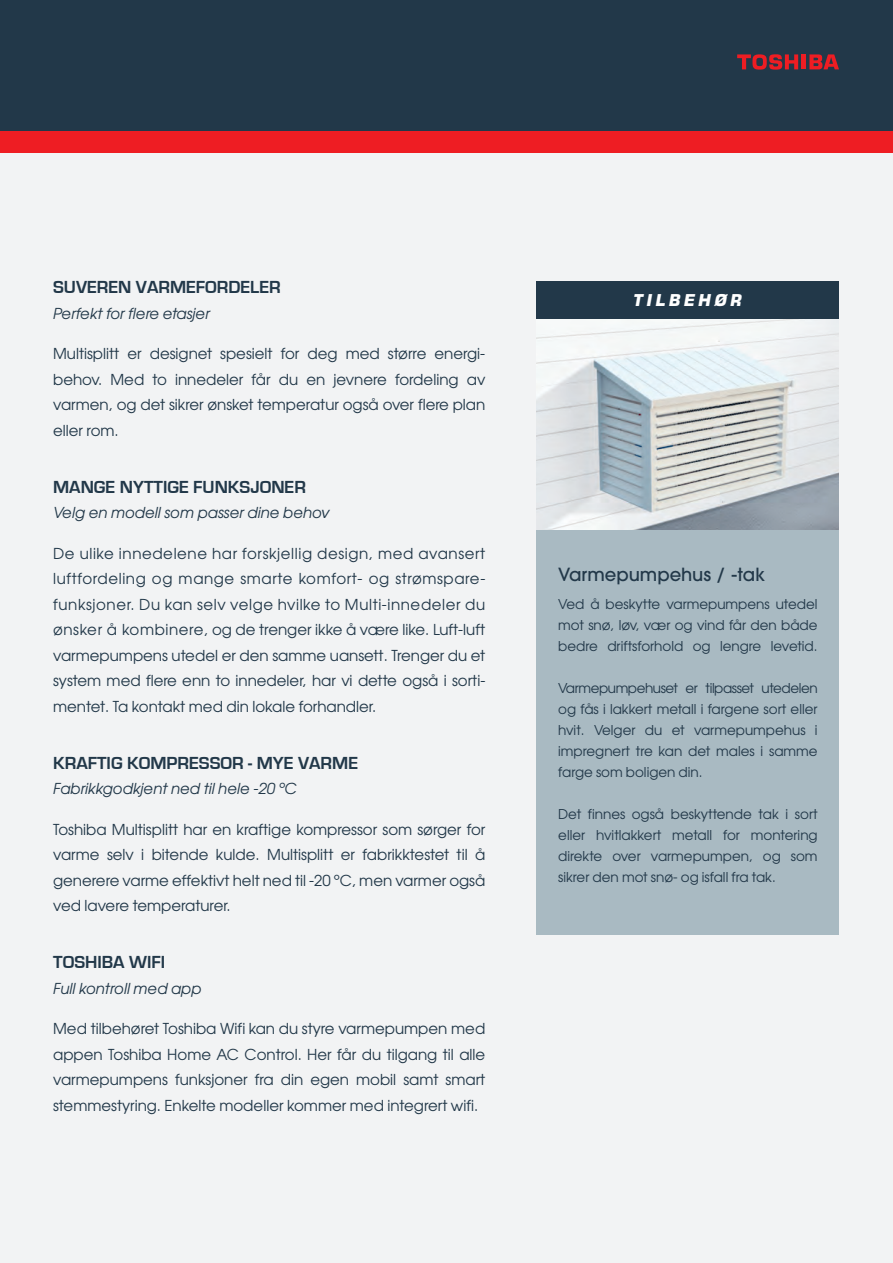
<style>
.page{position:relative;width:893px;height:1263px;background:#f2f3f4}
.page>*{position:absolute;margin:0;border:0;box-sizing:border-box;transform-origin:0 0}
.t1{font:700 18px "Eurostile";color:#223849}
.t2{font:500 18px "Avant Garde Gothic ITC";color:#223849}
.t3{font:italic 700 16.5px "Eurostile LT Std";letter-spacing:.2em;color:#fff}
.t4{font:15px/25.5px "Avant Garde Gothic ITC";color:#223849;text-align:justify}
.t5{font:italic 15px "Avant Garde Gothic ITC";color:#223849}
.t6{font:13.5px/21px "Avant Garde Gothic ITC";color:#223849;text-align:justify}
</style>
<div class="page">
<div style="left:0;top:0;width:893px;height:152px;background:#223849"></div>
<div style="left:0;top:131px;width:893px;height:21px;background:#ee1d23"></div>
<hr style="left:802px;top:54px;width:4px;height:15px;background:#ee1d23">
<svg style="left:737px;top:54px;width:61px;height:16px"></svg>
<svg style="left:809px;top:54px;width:30px;height:15px"></svg>
<div style="left:537px;top:281px;width:302px;height:38px;background:#223849"></div>
<img style="left:537px;top:319px;width:302px;height:211px">
<div style="left:537px;top:530px;width:302px;height:404px;background:#a9bac2"></div>
<p class="t1" style="left:53px;top:277px;width:229px">SUVEREN VARMEFORDELER</p>
<p class="t5" style="left:53px;top:304px;width:158px">Perfekt for flere etasjer</p>
<p class="t4" style="left:53px;top:341px;width:434px">Multisplitt er designet spesielt for deg med større energi&shy;behov. Med to innedeler får du en jevnere fordeling av varmen, og det sikrer ønsket temperatur også over flere plan eller rom.</p>
<p class="t1" style="left:53px;top:477px;width:254px">MANGE NYTTIGE FUNKSJONER</p>
<p class="t5" style="left:53px;top:503px;width:278px">Velg en modell som passer dine behov</p>
<p class="t4" style="left:53px;top:540px;width:434px">De ulike innedelene har forskjellig design, med avansert luftfordeling og mange smarte komfort- og strømspare&shy;funksjoner. Du kan selv velge hvilke to Multi-innedeler du ønsker å kombinere, og de trenger ikke å være like. Luft-luft varmepumpens utedel er den samme uansett. Trenger du et system med flere enn to innedeler, har vi dette også i sorti&shy;mentet. Ta kontakt med din lokale forhandler.</p>
<p class="t1" style="left:53px;top:753px;width:306px">KRAFTIG KOMPRESSOR - MYE VARME</p>
<p class="t5" style="left:53px;top:779px;width:245px">Fabrikkgodkjent ned til hele -20 °C</p>
<p class="t4" style="left:53px;top:816px;width:434px">Toshiba Multisplitt har en kraftige kompressor som sørger for varme selv i bitende kulde. Multisplitt er fabrikktestet til å generere varme effektivt helt ned til -20 °C, men varmer også ved lavere temperaturer.</p>
<p class="t1" style="left:53px;top:952px;width:114px">TOSHIBA WIFI</p>
<p class="t5" style="left:53px;top:979px;width:150px">Full kontroll med app</p>
<p class="t4" style="left:53px;top:1016px;width:434px">Med tilbehøret Toshiba Wifi kan du styre varmepumpen med appen Toshiba Home AC Control. Her får du tilgang til alle varmepumpens funksjoner fra din egen mobil samt smart stemmestyring. Enkelte modeller kommer med integrert wifi.</p>
<p class="t3" style="left:633px;top:290px;width:110px">TILBEHØR</p>
<p class="t2" style="left:558px;top:562px;width:208px">Varmepumpehus / -tak</p>
<p class="t6" style="left:558px;top:593px;width:261px">Ved å beskytte varmepumpens utedel mot snø, løv, vær og vind får den både bedre driftsforhold og lengre levetid.</p>
<p class="t6" style="left:558px;top:677px;width:261px">Varmepumpehuset er tilpasset utedelen og fås i lakkert metall i fargene sort eller hvit. Velger du et varmepumpehus i impregnert tre kan det males i samme farge som boligen din.</p>
<p class="t6" style="left:558px;top:803px;width:261px">Det finnes også beskyttende tak i sort eller hvitlakkert metall for montering direkte over varmepumpen, og som sikrer den mot snø- og isfall fra tak.</p>
</div>
